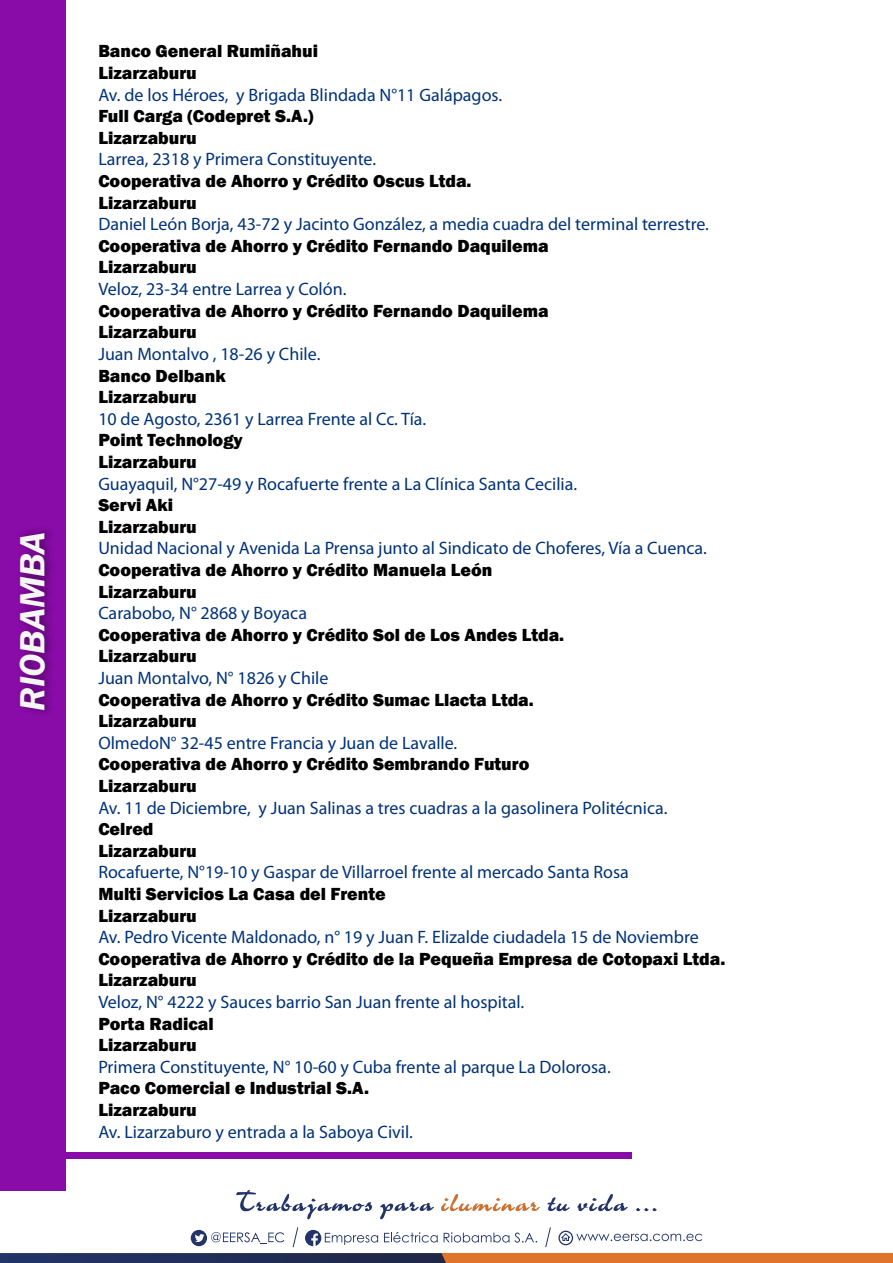
<style>
.page{position:relative;width:893px;height:1263px;background:#fff}
.page>*{position:absolute;margin:0;border:0;box-sizing:border-box;transform-origin:0 0}
.t1{font:italic 600 36px "Franklin Gothic";color:#f5f5f5}
.t2{font:18px "Myriad Pro";color:#003279}
.t3{font:800 18px/21.6px "Franklin Gothic";color:#000}
</style>
<div class="page">
<svg style="left:636px;top:1208px;width:21px;height:3px"></svg>
<svg style="left:547px;top:1197px;width:23px;height:15px"></svg>
<svg style="left:236px;top:1190px;width:137px;height:29px"></svg>
<svg style="left:577px;top:1194px;width:51px;height:18px"></svg>
<svg style="left:441px;top:1194px;width:99px;height:18px"></svg>
<svg style="left:380px;top:1202px;width:54px;height:17px"></svg>
<svg style="left:0;top:1227px;width:893px;height:36px"></svg>
<div style="left:0;top:0;width:65px;height:1190px;background:#890ba8"></div>
<img style="left:20px;top:521px;width:46px;height:202px">
<div style="left:65px;top:1152px;width:567px;height:6px;background:#890ba8"></div>
<h1 class="t1" style="left:9px;top:711px;width:182px;rotate:-90deg">RIOBAMBA</h1>
<p class="t3" style="left:98px;top:41px;width:221px">Banco General Rumiñahui<br>Lizarzaburu</p>
<p class="t2" style="left:98px;top:84px;width:405px">Av. de los Héroes, y Brigada Blindada N°11 Galápagos.</p>
<p class="t3" style="left:98px;top:105px;width:216px">Full Carga (Codepret S.A.)<br>Lizarzaburu</p>
<p class="t2" style="left:98px;top:148px;width:279px">Larrea, 2318 y Primera Constituyente.</p>
<p class="t3" style="left:98px;top:170px;width:375px">Cooperativa de Ahorro y Crédito Oscus Ltda.<br>Lizarzaburu</p>
<p class="t2" style="left:98px;top:213px;width:612px">Daniel León Borja, 43-72 y Jacinto González, a media cuadra del terminal terrestre.</p>
<p class="t3" style="left:98px;top:235px;width:452px">Cooperativa de Ahorro y Crédito Fernando Daquilema<br>Lizarzaburu</p>
<p class="t2" style="left:98px;top:278px;width:250px">Veloz, 23-34 entre Larrea y Colón.</p>
<p class="t3" style="left:98px;top:300px;width:452px">Cooperativa de Ahorro y Crédito Fernando Daquilema<br>Lizarzaburu</p>
<p class="t2" style="left:98px;top:343px;width:224px">Juan Montalvo , 18-26 y Chile.</p>
<p class="t3" style="left:98px;top:365px;width:129px">Banco Delbank<br>Lizarzaburu</p>
<p class="t2" style="left:98px;top:408px;width:330px">10 de Agosto, 2361 y Larrea Frente al Cc. Tía.</p>
<p class="t3" style="left:98px;top:429px;width:146px">Point Technology<br>Lizarzaburu</p>
<p class="t2" style="left:98px;top:472px;width:480px">Guayaquil, N°27-49 y Rocafuerte frente a La Clínica Santa Cecilia.</p>
<p class="t3" style="left:98px;top:494px;width:100px">Servi Aki<br>Lizarzaburu</p>
<p class="t2" style="left:98px;top:537px;width:610px">Unidad Nacional y Avenida La Prensa junto al Sindicato de Choferes, Vía a Cuenca.</p>
<p class="t3" style="left:98px;top:559px;width:395px">Cooperativa de Ahorro y Crédito Manuela León<br>Lizarzaburu</p>
<p class="t2" style="left:98px;top:602px;width:210px">Carabobo, N° 2868 y Boyaca</p>
<p class="t3" style="left:98px;top:624px;width:467px">Cooperativa de Ahorro y Crédito Sol de Los Andes Ltda.<br>Lizarzaburu</p>
<p class="t2" style="left:98px;top:667px;width:232px">Juan Montalvo, N° 1826 y Chile</p>
<p class="t3" style="left:98px;top:689px;width:437px">Cooperativa de Ahorro y Crédito Sumac Llacta Ltda.<br>Lizarzaburu</p>
<p class="t2" style="left:98px;top:732px;width:360px">OlmedoN° 32-45 entre Francia y Juan de Lavalle.</p>
<p class="t3" style="left:98px;top:753px;width:432px">Cooperativa de Ahorro y Crédito Sembrando Futuro<br>Lizarzaburu</p>
<p class="t2" style="left:98px;top:796px;width:571px">Av. 11 de Diciembre, y Juan Salinas a tres cuadras a la gasolinera Politécnica.</p>
<p class="t3" style="left:98px;top:818px;width:100px">Celred<br>Lizarzaburu</p>
<p class="t2" style="left:98px;top:861px;width:532px">Rocafuerte, N°19-10 y Gaspar de Villarroel frente al mercado Santa Rosa</p>
<p class="t3" style="left:98px;top:883px;width:289px">Multi Servicios La Casa del Frente<br>Lizarzaburu</p>
<p class="t2" style="left:98px;top:926px;width:602px">Av. Pedro Vicente Maldonado, n° 19 y Juan F. Elizalde ciudadela 15 de Noviembre</p>
<p class="t3" style="left:98px;top:948px;width:628px">Cooperativa de Ahorro y Crédito de la Pequeña Empresa de Cotopaxi Ltda.<br>Lizarzaburu</p>
<p class="t2" style="left:98px;top:991px;width:428px">Veloz, N° 4222 y Sauces barrio San Juan frente al hospital.</p>
<p class="t3" style="left:98px;top:1013px;width:117px">Porta Radical<br>Lizarzaburu</p>
<p class="t2" style="left:98px;top:1056px;width:514px">Primera Constituyente, N° 10-60 y Cuba frente al parque La Dolorosa.</p>
<p class="t3" style="left:98px;top:1077px;width:272px">Paco Comercial e Industrial S.A.<br>Lizarzaburu</p>
<p class="t2" style="left:98px;top:1120px;width:316px">Av. Lizarzaburo y entrada a la Saboya Civil.</p>
</div>
